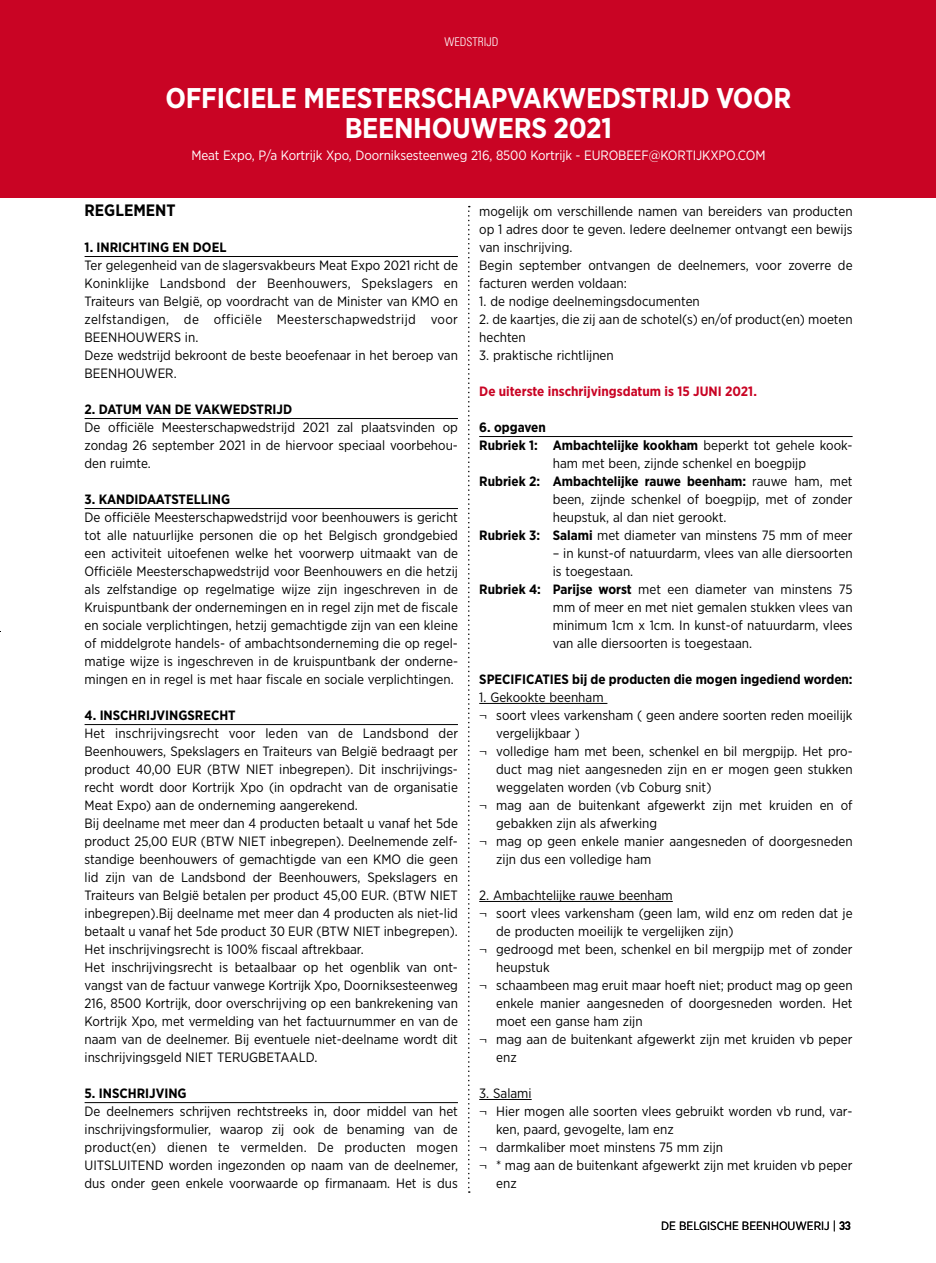
<style>
.page{position:relative;width:936px;height:1263px;background:#fff}
.page>*{position:absolute;margin:0;border:0;box-sizing:border-box;transform-origin:0 0}
.t1{font:700 28.5px/30px "Gotham Narrow";letter-spacing:-.01em;color:#fff;text-align:center}
.t2{font:700 16.5px "Gotham Narrow";color:#000}
.t3{font:13.5px/18px "Gotham Narrow";color:#000}
.t4{font:700 13.5px "Gotham Narrow";color:#000}
.t5{font:13.5px "Gotham Narrow";letter-spacing:-.01em;color:#fff}
.t6{font:700 13.5px "Gotham Narrow";color:#c90424}
.t7{font:12px "Gotham Narrow";color:#000}
.t8{font:300 condensed 12px "Univers LT Std";color:#fff}
.s1{font-weight:400}
.s2{font-weight:700}
.s3{font-family:"Minion Pro"}
.s4{font-family:"DIN Alternate";font-weight:700}
</style>
<div class="page">
<hr style="left:85px;top:256px;width:373px;height:1px;background:#000">
<hr style="left:85px;top:418px;width:373px;height:1px;background:#000">
<hr style="left:85px;top:508px;width:373px;height:1px;background:#000">
<hr style="left:85px;top:724px;width:373px;height:1px;background:#000">
<hr style="left:85px;top:1102px;width:373px;height:1px;background:#000">
<hr style="left:479px;top:436px;width:373px;height:1px;background:#000">
<hr style="left:479px;top:703px;width:128px;height:1px;background:#000">
<hr style="left:479px;top:901px;width:193px;height:1px;background:#000">
<hr style="left:479px;top:1099px;width:52px;height:1px;background:#000">
<svg style="left:468px;top:206px;width:1px;height:987px"></svg>
<div style="left:0;top:0;width:935px;height:198px;background:#c90424"></div>
<p class="t8" style="left:444px;top:35px;width:55px">WEDSTRIJD</p>
<h1 class="t1" style="left:165px;top:83px;width:627px">OFFICIELE MEESTERSCHAPVAKWEDSTRIJD VOOR<br>BEENHOUWERS 2021</h1>
<p class="t5" style="left:191px;top:147px;width:575px">Meat Expo, P/a Kortrijk Xpo, Doorniksesteenweg 216, 8500 Kortrijk - EUROBEEF@KORTIJKXPO.COM</p>
<p class="t2" style="left:85px;top:200px;width:93px">REGLEMENT</p>
<p class="t4" style="left:85px;top:239px;width:143px">1. INRICHTING EN DOEL</p>
<p class="t3" style="left:85px;top:256px;width:375px">Ter gelegenheid van de slagersvakbeurs Meat Expo 2021 richt de Koninklijke Landsbond der Beenhouwers, Spekslagers en Traiteurs van België, op voordracht van de Minister van KMO en zelfstandigen, de officiële Meesterschapwedstrijd voor BEENHOUWERS in.<br>Deze wedstrijd bekroont de beste beoefenaar in het beroep van BEENHOUWER.</p>
<p class="t4" style="left:85px;top:401px;width:209px">2. DATUM VAN DE VAKWEDSTRIJD</p>
<p class="t3" style="left:85px;top:418px;width:375px;text-align:justify">De officiële Meesterschapwedstrijd 2021 zal plaatsvinden op zondag 26 september 2021 in de hiervoor speciaal voorbehou&shy;den ruimte.</p>
<p class="t4" style="left:85px;top:491px;width:147px">3. KANDIDAATSTELLING</p>
<p class="t3" style="left:85px;top:508px;width:375px;text-align:justify">De officiële Meesterschapwedstrijd voor beenhouwers is gericht tot alle natuurlijke personen die op het Belgisch grondgebied een activiteit uitoefenen welke het voorwerp uitmaakt van de Officiële Meesterschapwedstrijd voor Beenhouwers en die hetzij als zelfstandige op regelmatige wijze zijn ingeschreven in de Kruispuntbank der ondernemingen en in regel zijn met de fiscale en sociale verplichtingen, hetzij gemachtigde zijn van een kleine of middelgrote handels- of ambachtsonderneming die op regel&shy;matige wijze is ingeschreven in de kruispuntbank der onderne&shy;mingen en in regel is met haar fiscale en sociale verplichtingen.</p>
<p class="t4" style="left:85px;top:707px;width:153px">4. INSCHRIJVINGSRECHT</p>
<p class="t3" style="left:85px;top:724px;width:375px">Het inschrijvingsrecht voor leden van de Landsbond der Beenhouwers, Spekslagers en Traiteurs van België bedraagt per product 40,00 EUR (BTW NIET inbegrepen). Dit inschrijvings&shy;recht wordt door Kortrijk Xpo (in opdracht van de organisatie Meat Expo) aan de onderneming aangerekend.<br>Bij deelname met meer dan 4 producten betaalt u vanaf het 5de product 25,00 EUR (BTW NIET inbegrepen). Deelnemende zelf&shy;standige beenhouwers of gemachtigde van een KMO die geen lid zijn van de Landsbond der Beenhouwers, Spekslagers en Traiteurs van België betalen per product 45,00 EUR. (BTW NIET inbegrepen).Bij deelname met meer dan 4 producten als niet-lid betaalt u vanaf het 5de product 30 EUR (BTW NIET inbegrepen).<br>Het inschrijvingsrecht is 100% fiscaal aftrekbaar.<br>Het inschrijvingsrecht is betaalbaar op het ogenblik van ont&shy;vangst van de factuur vanwege Kortrijk Xpo, Doorniksesteenweg 216, 8500 Kortrijk, door overschrijving op een bankrekening van Kortrijk Xpo, met vermelding van het factuurnummer en van de naam van de deelnemer. Bij eventuele niet-deelname wordt dit inschrijvingsgeld NIET TERUGBETAALD.</p>
<p class="t4" style="left:85px;top:1084px;width:104px">5. INSCHRIJVING</p>
<p class="t3" style="left:85px;top:1102px;width:375px;text-align:justify">De deelnemers schrijven rechtstreeks in, door middel van het inschrijvingsformulier, waarop zij ook de benaming van de product(en) dienen te vermelden. De producten mogen UITSLUITEND worden ingezonden op naam van de deelnemer, dus onder geen enkele voorwaarde op firmanaam. Het is dus</p>
<p class="t3" style="left:479px;top:202px;width:375px">mogelijk om verschillende namen van bereiders van producten op 1 adres door te geven. Iedere deelnemer ontvangt een bewijs van inschrijving.<br>Begin september ontvangen de deelnemers, voor zoverre de facturen werden voldaan:</p>
<p class="t3" style="left:479px;top:292px;width:222px">1. de nodige deelnemingsdocumenten</p>
<p class="t3" style="left:479px;top:310px;width:375px">2. de kaartjes, die zij aan de schotel(s) en/of product(en) moeten hechten</p>
<p class="t3" style="left:479px;top:346px;width:136px">3. praktische richtlijnen</p>
<p class="t6" style="left:479px;top:383px;width:279px">De uiterste inschrijvingsdatum is 15 JUNI 2021.</p>
<p class="t4" style="left:479px;top:419px;width:68px">6. opgaven</p>
<p class="t4" style="left:479px;top:437px;width:375px">Rubriek 1: Ambachtelijke kookham <span class="s1">beperkt tot gehele kook-</span></p>
<p class="t3" style="left:552px;top:454px;width:255px">ham met been, zijnde schenkel en boegpijp</p>
<p class="t4" style="left:479px;top:473px;width:375px">Rubriek 2: Ambachtelijke rauwe beenham: <span class="s1">rauwe ham, met</span></p>
<p class="t3" style="left:552px;top:490px;width:301px">been, zijnde schenkel of boegpijp, met of zonder</p>
<p class="t3" style="left:552px;top:508px;width:175px">heupstuk, al dan niet gerookt.</p>
<p class="t3" style="left:479px;top:526px;width:375px"><span class="s2">Rubriek 3: Salami</span> met diameter van minstens 75 mm of meer</p>
<p class="t3" style="left:552px;top:544px;width:301px">– in kunst-of natuurdarm, vlees van alle diersoorten</p>
<p class="t3" style="left:552px;top:562px;width:82px">is toegestaan.</p>
<p class="t3" style="left:479px;top:580px;width:375px"><span class="s2">Rubriek 4: Parijse worst</span> met een diameter van minstens 75</p>
<p class="t3" style="left:552px;top:598px;width:301px">mm of meer en met niet gemalen stukken vlees van</p>
<p class="t3" style="left:552px;top:616px;width:301px">minimum 1cm x 1cm. In kunst-of natuurdarm, vlees</p>
<p class="t3" style="left:552px;top:634px;width:201px">van alle diersoorten is toegestaan.</p>
<p class="t4" style="left:479px;top:671px;width:375px">SPECIFICATIES bij de producten die mogen ingediend worden:</p>
<p class="t3" style="left:479px;top:688px;width:126px">1. Gekookte beenham</p>
<p class="t3" style="left:479px;top:706px;width:375px"><span class="s3">¬</span> soort vlees varkensham ( geen andere soorten reden moeilijk</p>
<p class="t3" style="left:496px;top:724px;width:85px">vergelijkbaar )</p>
<p class="t3" style="left:479px;top:742px;width:375px"><span class="s3">¬</span> volledige ham met been, schenkel en bil mergpijp. Het pro-</p>
<p class="t3" style="left:496px;top:760px;width:358px">duct mag niet aangesneden zijn en er mogen geen stukken</p>
<p class="t3" style="left:496px;top:778px;width:217px">weggelaten worden (vb Coburg snit)</p>
<p class="t3" style="left:479px;top:796px;width:375px"><span class="s3">¬</span> mag aan de buitenkant afgewerkt zijn met kruiden en of</p>
<p class="t3" style="left:496px;top:814px;width:162px">gebakken zijn als afwerking</p>
<p class="t3" style="left:479px;top:832px;width:375px"><span class="s3">¬</span> mag op geen enkele manier aangesneden of doorgesneden</p>
<p class="t3" style="left:496px;top:850px;width:156px">zijn dus een volledige ham</p>
<p class="t3" style="left:479px;top:886px;width:195px">2. Ambachtelijke rauwe beenham</p>
<p class="t3" style="left:479px;top:904px;width:375px"><span class="s3">¬</span> soort vlees varkensham (geen lam, wild enz om reden dat je</p>
<p class="t3" style="left:496px;top:922px;width:239px">de producten moeilijk te vergelijken zijn)</p>
<p class="t3" style="left:479px;top:940px;width:375px"><span class="s3">¬</span> gedroogd met been, schenkel en bil mergpijp met of zonder</p>
<p class="t3" style="left:496px;top:958px;width:55px">heupstuk</p>
<p class="t3" style="left:479px;top:976px;width:375px"><span class="s3">¬</span> schaambeen mag eruit maar hoeft niet; product mag op geen</p>
<p class="t3" style="left:496px;top:994px;width:358px">enkele manier aangesneden of doorgesneden worden. Het</p>
<p class="t3" style="left:496px;top:1012px;width:148px">moet een ganse ham zijn</p>
<p class="t3" style="left:479px;top:1030px;width:375px"><span class="s3">¬</span> mag aan de buitenkant afgewerkt zijn met kruiden vb peper</p>
<p class="t3" style="left:496px;top:1048px;width:22px">enz</p>
<p class="t3" style="left:479px;top:1084px;width:54px">3. Salami</p>
<p class="t3" style="left:479px;top:1102px;width:375px"><span class="s3">¬</span> Hier mogen alle soorten vlees gebruikt worden vb rund, var-</p>
<p class="t3" style="left:496px;top:1120px;width:179px">ken, paard, gevogelte, lam enz</p>
<p class="t3" style="left:479px;top:1138px;width:245px"><span class="s3">¬</span> darmkaliber moet minstens 75 mm zijn</p>
<p class="t3" style="left:479px;top:1156px;width:375px"><span class="s3">¬</span> * mag aan de buitenkant afgewerkt zijn met kruiden vb peper</p>
<p class="t3" style="left:496px;top:1174px;width:22px">enz</p>
<p class="t7" style="left:661px;top:1218px;width:191px">DE BELGISCHE BEENHOUWERIJ | <span class="s4">33</span></p>
</div>
